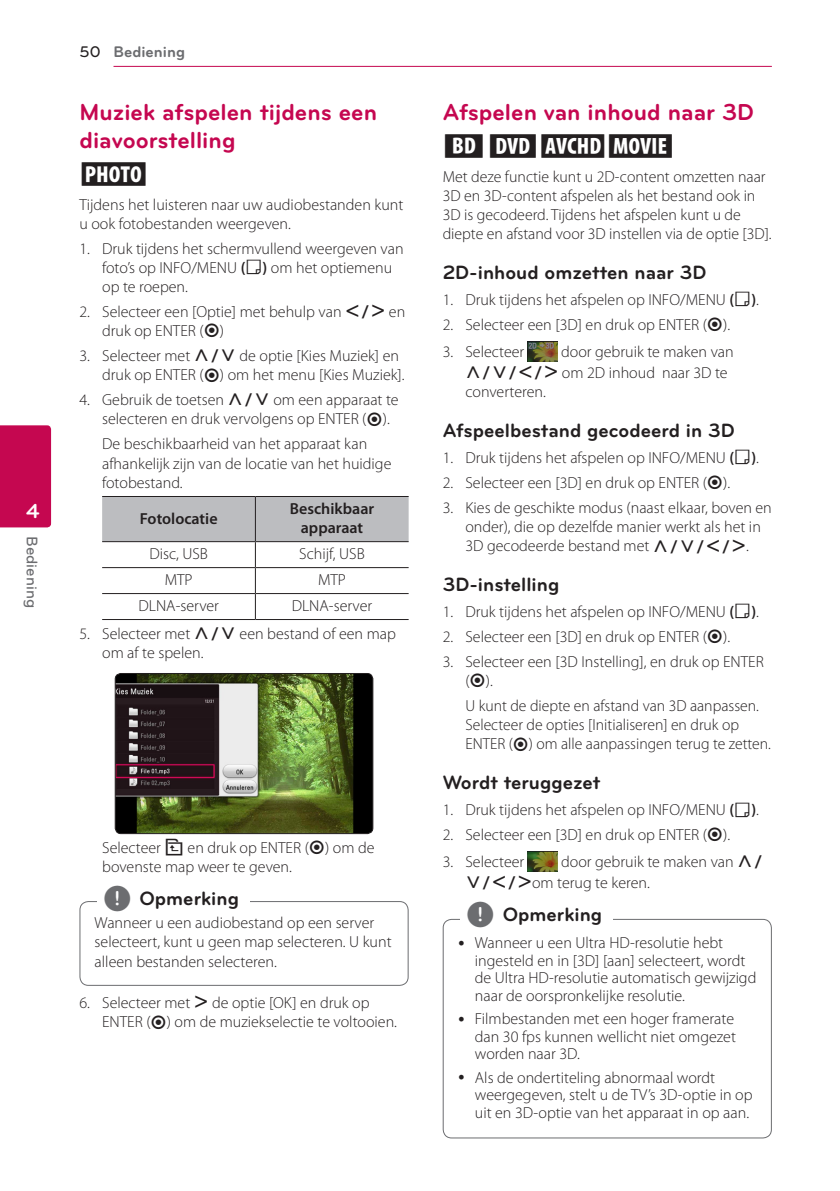
<style>
.page{position:relative;width:840px;height:1191px;background:#fff}
.page>*{position:absolute;margin:0;border:0;box-sizing:border-box;transform-origin:0 0}
.Title_2{font:700 24px/28px "Bryant LG";color:#c50750}
.Content_text_Light{font:24px "UPSYS Common";color:#231f20}
.t1{font:700 21px "Bryant LG";color:#fff}
.Title_3{font:700 20px "Bryant LG";color:#231f20}
.Content_text_Num{font:300 16px/19.2px "Myriad Pro";color:#231f20}
.Content_text_Light-2{font:300 16px/17.6px "Myriad Pro";color:#231f20}
.Contents_Text_Sub_Nu{font:300 16px/19.2px "Myriad Pro";color:#231f20}
.Content_text_Light-3{font:600 16px/19.2px "Myriad Pro";color:#231f20;text-align:center}
.t2{font:700 16px "Bryant LG";color:#6c6d70}
.t3{font:500 16px "Bryant LG";color:#6c6d70}
.s1{font-weight:500;color:#231f20}
.s2{font-weight:600}
.s3{font-family:"UPSYS Common";font-weight:400}
.s4{font-family:"UPSYS Common";font-weight:400;font-size:30px;color:#6c6d70}
</style>
<div class="page">
<hr style="left:113px;top:66px;width:658px;height:1px;background:#c50750">
<div style="left:0;top:425px;width:51px;height:102px;background:#c50750"></div>
<svg style="left:102px;top:497px;width:306px;height:122px"></svg>
<hr style="left:102px;top:496px;width:153px;height:1px;background:#231f20">
<hr style="left:255px;top:496px;width:153px;height:1px;background:#231f20">
<hr style="left:102px;top:619px;width:153px;height:1px;background:#231f20">
<hr style="left:255px;top:619px;width:153px;height:1px;background:#231f20">
<img style="left:115px;top:673px;width:257px;height:160px">
<div style="left:115px;top:673px;width:258px;height:161px;border:1px solid #231f20;border-radius:6px"></div>
<div style="left:79px;top:901px;width:329px;height:84px;border:1px solid #6c6d70;border-radius:9px"></div>
<div style="left:97px;top:895px;width:152px;height:20px;background:#fff"></div>
<img style="left:527px;top:341px;width:30px;height:20px">
<img style="left:527px;top:851px;width:30px;height:20px">
<div style="left:442px;top:919px;width:329px;height:219px;border:1px solid #6c6d70;border-radius:9px"></div>
<div style="left:460px;top:911px;width:152px;height:20px;background:#fff"></div>
<h2 class="t1" style="left:26px;top:498px;width:15px">4</h2>
<p class="t3" style="left:42px;top:536px;width:73px;rotate:90deg">Bediening</p>
<p class="t2" style="left:79px;top:42px;width:107px"><span class="s1">50</span> Bediening</p>
<p class="Title_2" style="left:79px;top:98px;width:299px">Muziek afspelen tijdens een diavoorstelling</p>
<p class="Content_text_Light" style="left:79px;top:160px;width:70px">I</p>
<p class="Content_text_Light-2" style="left:79px;top:195px;width:325px;line-height:19.2px">Tijdens het luisteren naar uw audiobestanden kunt u ook fotobestanden weergeven.</p>
<p class="Content_text_Num" style="left:102px;top:239px;width:303px;text-indent:-23px">1. Druk tijdens het schermvullend weergeven van foto’s op INFO/MENU <span class="s2">(</span><span class="s3">M</span><span class="s2">)</span> om het optiemenu op te roepen.</p>
<p class="Content_text_Num" style="left:102px;top:302px;width:304px;text-indent:-23px">2. Selecteer een [Optie] met behulp van <span class="s3">A/D</span> en druk op ENTER (<span class="s3">B</span>)</p>
<p class="Content_text_Num" style="left:102px;top:346px;width:304px;text-indent:-23px">3. Selecteer met <span class="s3">W/S</span> de optie [Kies Muziek] en druk op ENTER (<span class="s3">B</span>) om het menu [Kies Muziek].</p>
<p class="Content_text_Num" style="left:102px;top:390px;width:298px;text-indent:-23px">4. Gebruik de toetsen <span class="s3">W/S</span> om een apparaat te selecteren en druk vervolgens op ENTER (<span class="s3">B</span>).</p>
<p class="Contents_Text_Sub_Nu" style="left:102px;top:434px;width:290px">De beschikbaarheid van het apparaat kan afhankelijk zijn van de locatie van het huidige fotobestand.</p>
<p class="Content_text_Light-3" style="left:140px;top:508px;width:79px">Fotolocatie</p>
<p class="Content_text_Light-3" style="left:289px;top:499px;width:86px">Beschikbaar apparaat</p>
<p class="Content_text_Light-2" style="left:149px;top:545px;width:60px">Disc, USB</p>
<p class="Content_text_Light-2" style="left:299px;top:545px;width:67px">Schijf, USB</p>
<p class="Content_text_Light-2" style="left:165px;top:571px;width:29px">MTP</p>
<p class="Content_text_Light-2" style="left:318px;top:571px;width:29px">MTP</p>
<p class="Content_text_Light-2" style="left:138px;top:597px;width:82px">DLNA-server</p>
<p class="Content_text_Light-2" style="left:291px;top:597px;width:82px">DLNA-server</p>
<p class="Content_text_Num" style="left:102px;top:624px;width:295px;text-indent:-23px">5. Selecteer met <span class="s3">W/S</span> een bestand of een map om af te spelen.</p>
<p class="Contents_Text_Sub_Nu" style="left:102px;top:838px;width:274px">Selecteer <span class="s3">G</span> en druk op ENTER (<span class="s3">B</span>) om de bovenste map weer te geven.</p>
<p class="Title_3" style="left:103px;top:886px;width:137px"><span class="s4">,</span> Opmerking</p>
<p class="Content_text_Light-2" style="left:95px;top:913px;width:298px;line-height:19.2px">Wanneer u een audiobestand op een server selecteert, kunt u geen map selecteren. U kunt alleen bestanden selecteren.</p>
<p class="Content_text_Num" style="left:102px;top:993px;width:296px;text-indent:-23px">6. Selecteer met <span class="s3">D</span> de optie [OK] en druk op<br>ENTER (<span class="s3">B</span>) om de muziekselectie te voltooien.</p>
<p class="Title_2" style="left:442px;top:98px;width:312px">Afspelen van inhoud naar 3D</p>
<p class="Content_text_Light" style="left:442px;top:132px;width:234px">EROY</p>
<p class="Content_text_Light-2" style="left:442px;top:167px;width:330px;line-height:19.2px">Met deze functie kunt u 2D-content omzetten naar 3D en 3D-content afspelen als het bestand ook in 3D is gecodeerd. Tijdens het afspelen kunt u de diepte en afstand voor 3D instellen via de optie [3D].</p>
<p class="Title_3" style="left:442px;top:260px;width:265px">2D-inhoud omzetten naar 3D</p>
<p class="Content_text_Num" style="left:442px;top:290px;width:317px">1. Druk tijdens het afspelen op INFO/MENU <span class="s2">(</span><span class="s3">M</span><span class="s2">)</span>.</p>
<p class="Content_text_Num" style="left:442px;top:315px;width:289px">2. Selecteer een [3D] en druk op ENTER (<span class="s3">B</span>).</p>
<p class="Content_text_Num" style="left:442px;top:342px;width:83px">3. Selecteer</p>
<p class="Content_text_Num" style="left:465px;top:341px;width:270px;line-height:21.2px;text-indent:96px">door gebruik te maken van<br><span class="s3">W/S/A/D</span> om 2D inhoud naar 3D te</p>
<p class="Content_text_Num" style="left:465px;top:382px;width:82px">converteren.</p>
<p class="Title_3" style="left:442px;top:418px;width:293px">Afspeelbestand gecodeerd in 3D</p>
<p class="Content_text_Num" style="left:442px;top:448px;width:317px">1. Druk tijdens het afspelen op INFO/MENU <span class="s2">(</span><span class="s3">M</span><span class="s2">)</span>.</p>
<p class="Content_text_Num" style="left:442px;top:473px;width:289px">2. Selecteer een [3D] en druk op ENTER (<span class="s3">B</span>).</p>
<p class="Content_text_Num" style="left:465px;top:498px;width:308px;text-indent:-23px">3. Kies de geschikte modus (naast elkaar, boven en onder), die op dezelfde manier werkt als het in<br>3D gecodeerde bestand met <span class="s3">W/S/A/D</span>.</p>
<p class="Title_3" style="left:442px;top:572px;width:118px">3D-instelling</p>
<p class="Content_text_Num" style="left:442px;top:602px;width:317px">1. Druk tijdens het afspelen op INFO/MENU <span class="s2">(</span><span class="s3">M</span><span class="s2">)</span>.</p>
<p class="Content_text_Num" style="left:442px;top:627px;width:289px">2. Selecteer een [3D] en druk op ENTER (<span class="s3">B</span>).</p>
<p class="Content_text_Num" style="left:465px;top:652px;width:300px;text-indent:-23px">3. Selecteer een [3D Instelling], en druk op ENTER (<span class="s3">B</span>).</p>
<p class="Content_text_Num" style="left:465px;top:696px;width:307px">U kunt de diepte en afstand van 3D aanpassen.<br>Selecteer de opties [Initialiseren] en druk op<br>ENTER (<span class="s3">B</span>) om alle aanpassingen terug te zetten.</p>
<p class="Title_3" style="left:442px;top:770px;width:159px">Wordt teruggezet</p>
<p class="Content_text_Num" style="left:442px;top:800px;width:317px">1. Druk tijdens het afspelen op INFO/MENU <span class="s2">(</span><span class="s3">M</span><span class="s2">)</span>.</p>
<p class="Content_text_Num" style="left:442px;top:825px;width:289px">2. Selecteer een [3D] en druk op ENTER (<span class="s3">B</span>).</p>
<p class="Content_text_Num" style="left:442px;top:852px;width:83px">3. Selecteer</p>
<p class="Content_text_Num" style="left:465px;top:851px;width:299px;line-height:21.2px;text-indent:96px">door gebruik te maken van <span class="s3">W/<br>S/A/D</span>om terug te keren.</p>
<p class="Title_3" style="left:466px;top:902px;width:137px"><span class="s4">,</span> Opmerking</p>
<p class="Content_text_Light-2" style="left:474px;top:933px;width:283px">Wanneer u een Ultra HD-resolutie hebt ingesteld en in [3D] [aan] selecteert, wordt de Ultra HD-resolutie automatisch gewijzigd naar de oorspronkelijke resolutie.</p>
<p class="Content_text_Light-2" style="left:474px;top:1010px;width:262px;text-align:justify">Filmbestanden met een hoger framerate dan 30 fps kunnen wellicht niet omgezet worden naar 3D.</p>
<p class="Content_text_Light-2" style="left:474px;top:1068px;width:279px">Als de ondertiteling abnormaal wordt weergegeven, stelt u de TV’s 3D-optie in op uit en 3D-optie van het apparaat in op aan.</p>
</div>
